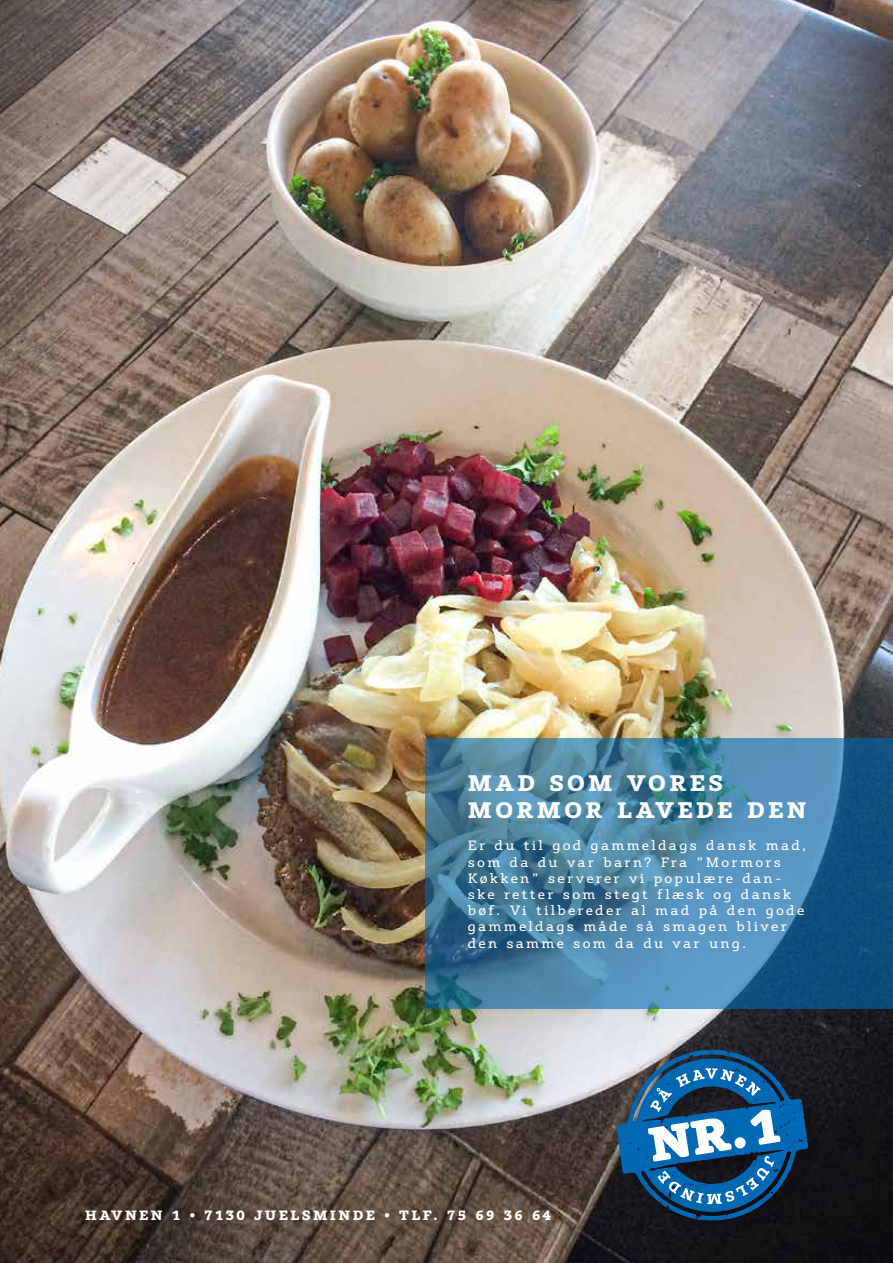
<style>
.page{position:relative;width:893px;height:1263px;background:#fff}
.page>*{position:absolute;margin:0;border:0;box-sizing:border-box;transform-origin:0 0}
.t1{font:800 22.5px/27px "Vaccine";letter-spacing:.15em;color:#fff}
.t2{font:13.5px/16.2px "Vaccine";letter-spacing:.17em;color:#fff}
.t3{font:800 13.5px "Vaccine";letter-spacing:.18em;color:#fff}
</style>
<div class="page">
<img style="left:0;top:0;width:893px;height:1263px">
<div style="left:619px;top:1052px;width:206px;height:186px;background:#141317"></div>
<svg style="left:617px;top:1050px;width:191px;height:172px"></svg>
<svg style="left:425px;top:738px;width:468px;height:270px;background:#407ba0"></svg>
<h1 class="t1" style="left:468px;top:770px;width:340px">MAD SOM VORES<br>MORMOR LAVEDE DEN</h1>
<p class="t2" style="left:468px;top:838px;width:340px">Er du til god gammeldags dansk mad, som da du var barn? Fra ”Mormors<br>Køkken” serverer vi populære dan&shy;ske retter som stegt flæsk og dansk bøf. Vi tilbereder al mad på den gode gammeldags måde så smagen bliver den samme som da du var ung.</p>
<p class="t3" style="left:85px;top:1207px;width:468px">HAVNEN 1 • 7130 JUELSMINDE • TLF. 75 69 36 64</p>
</div>
